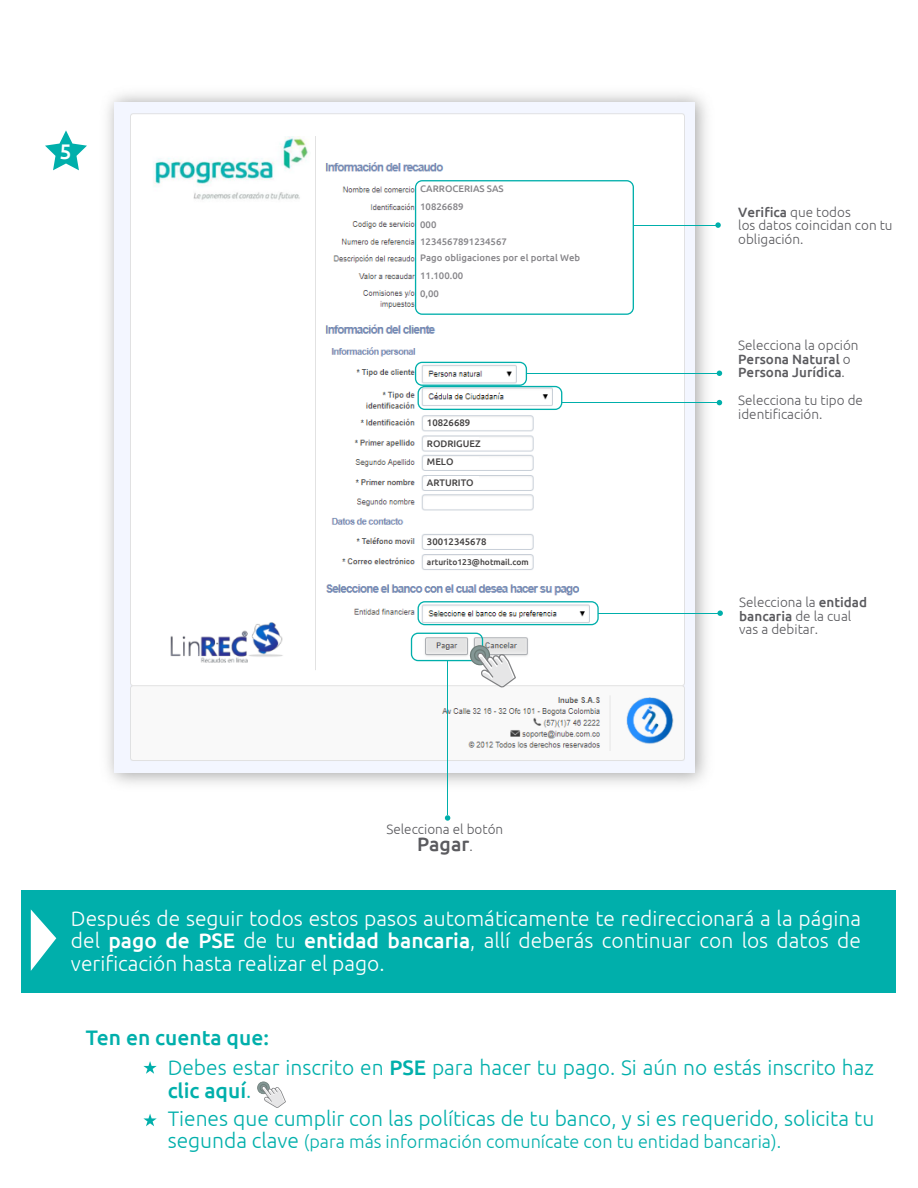
<style>
.page{position:relative;width:918px;height:1188px;background:#fff}
.page>*{position:absolute;margin:0;border:0;box-sizing:border-box;transform-origin:0 0}
.t1{font:500 21.15px "Ubuntu";color:#fff}
.t2{font:300 21px/22.5px "Ubuntu";color:#fff;text-align:justify}
.t3{font:300 21px/22.5px "Ubuntu";color:#00afab}
.t4{font:500 21px "Ubuntu";color:#00afab}
.t5{font:500 19.5px "Ubuntu";color:#5b5b5f}
.t6{font:300 18px "Ubuntu";color:#00afab}
.t7{font:300 13.5px/13.5px "Ubuntu";color:#5b5b5f}
.t8{font:500 13.5px/13.5px "Ubuntu";color:#5b5b5f}
.t9{font:500 9.6px/17.7px "Ubuntu";color:#87868a}
.t10{font:500 9.6px/20.4px "Ubuntu";color:#444242}
.t11{font:500 8.4px "Ubuntu";color:#444242}
.s1{font-weight:300;font-size:13.5px}
.s2{font-weight:500}
.s3{font-weight:300}
.s4{font-size:21px}
</style>
<div class="page">
<img style="left:53px;top:93px;width:670px;height:726px">
<img style="left:114px;top:103px;width:580px;height:669px">
<div style="left:420px;top:181px;width:238px;height:114px;background:#fff"></div>
<svg style="left:45px;top:130px;width:42px;height:40px"></svg>
<img style="left:415px;top:362px;width:147px;height:48px">
<svg style="left:415px;top:180px;width:219px;height:135px"></svg>
<svg style="left:418px;top:601px;width:181px;height:24px"></svg>
<hr style="left:526px;top:373px;width:193px;height:1px;background:#00afab">
<svg style="left:717px;top:371px;width:5px;height:5px"></svg>
<hr style="left:634px;top:225px;width:84px;height:1px;background:#00afab">
<svg style="left:715px;top:222px;width:6px;height:6px"></svg>
<hr style="left:562px;top:402px;width:157px;height:1px;background:#00afab">
<svg style="left:717px;top:400px;width:5px;height:5px"></svg>
<hr style="left:598px;top:613px;width:121px;height:1px;background:#00afab">
<svg style="left:717px;top:610px;width:6px;height:6px"></svg>
<hr style="left:447px;top:661px;width:1px;height:154px;background:#00afab">
<svg style="left:445px;top:815px;width:5px;height:6px"></svg>
<div style="left:427px;top:418px;width:51px;height:11px;background:#fff"></div>
<div style="left:427px;top:438px;width:51px;height:10px;background:#fff"></div>
<div style="left:427px;top:457px;width:51px;height:11px;background:#fff"></div>
<div style="left:427px;top:477px;width:51px;height:10px;background:#fff"></div>
<div style="left:427px;top:498px;width:51px;height:10px;background:#fff"></div>
<div style="left:427px;top:557px;width:102px;height:10px;background:#fff"></div>
<div style="left:427px;top:536px;width:51px;height:11px;background:#fff"></div>
<div style="left:22px;top:890px;width:874px;height:103px;background:#00afab"></div>
<svg style="left:411px;top:633px;width:105px;height:55px"></svg>
<svg style="left:143px;top:1061px;width:14px;height:13px"></svg>
<svg style="left:143px;top:1114px;width:14px;height:12px"></svg>
<svg style="left:31px;top:909px;width:25px;height:62px"></svg>
<svg style="left:257px;top:1081px;width:29px;height:27px"></svg>
<p class="t1" style="left:59px;top:138px;width:13px">5</p>
<p class="t9" style="left:420px;top:180px;width:88px">CARROCERIAS SAS<br>10826689<br>000<br>1234567891234567</p>
<p class="t9" style="left:420px;top:249px;width:162px">Pago obligaciones por el portal Web<br>11.100.00<br>0,00</p>
<p class="t10" style="left:427px;top:412px;width:55px">10826689<br>RODRIGUEZ</p>
<p class="t10" style="left:427px;top:451px;width:48px">MELO<br>ARTURITO</p>
<p class="t10" style="left:427px;top:531px;width:61px">30012345678</p>
<p class="t11" style="left:427px;top:556px;width:103px">arturito123@hotmail.com</p>
<p class="t7" style="left:387px;top:822px;width:118px">Selecciona el botón</p>
<p class="t5" style="left:417px;top:831px;width:57px">Pagar<span class="s1">.</span></p>
<p class="t7" style="left:738px;top:205px;width:156px"><span class="s2">Verifica</span> que todos<br>los datos coincidan con tu obligación.</p>
<p class="t8" style="left:738px;top:338px;width:122px"><span class="s3">Selecciona la opción<br></span>Persona Natural <span class="s3">o<br></span>Persona Jurídica<span class="s3">.</span></p>
<p class="t7" style="left:738px;top:393px;width:126px">Selecciona tu tipo de identificación.</p>
<p class="t7" style="left:739px;top:596px;width:129px">Selecciona la <span class="s2">entidad bancaria</span> de la cual vas a debitar.</p>
<p class="t2" style="left:71px;top:906px;width:792px">Después de seguir todos estos pasos automáticamente te redireccionará a la página del <span class="s2">pago de PSE</span> de tu <span class="s2">entidad bancaria</span>, allí deberás continuar con los datos de verificación hasta realizar el pago.</p>
<p class="t4" style="left:86px;top:1024px;width:184px">Ten en cuenta que:</p>
<p class="t3" style="left:168px;top:1056px;width:708px">Debes estar inscrito en <span class="s2">PSE</span> para hacer tu pago. Si aún no estás inscrito haz <span class="s2">clic aquí</span>.</p>
<p class="t3" style="left:168px;top:1107px;width:708px">Tienes que cumplir con las políticas de tu banco, y si es requerido, solicita tu</p>
<p class="t6" style="left:168px;top:1131px;width:615px"><span class="s4">segunda clave</span> (para más información comunícate con tu entidad bancaria).</p>
</div>
